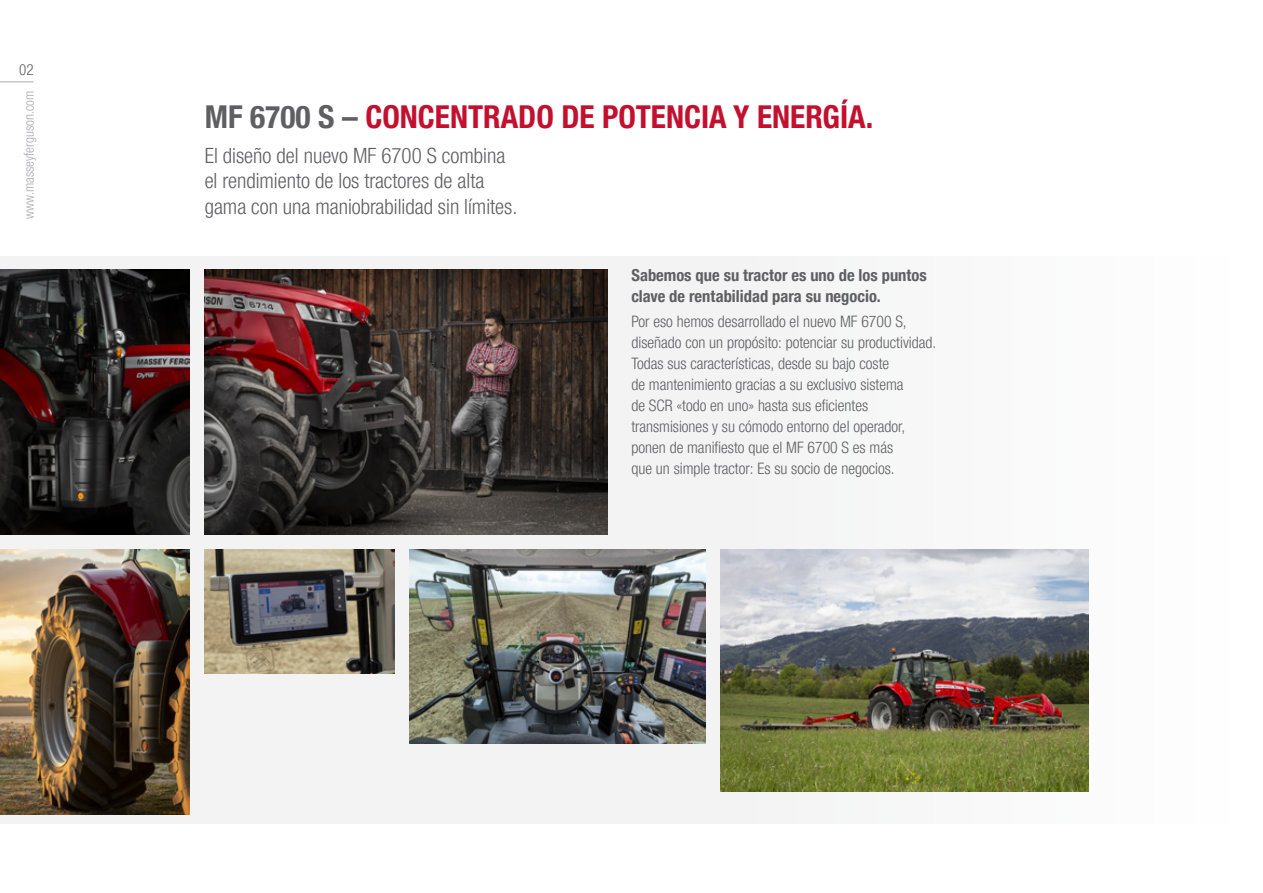
<style>
.page{position:relative;width:1263px;height:893px;background:#fff}
.page>*{position:absolute;margin:0;border:0;box-sizing:border-box;transform-origin:0 0}
.t1{font:700 condensed 31.5px "Helvetica Neue LTW1 G";color:#c3102f}
.t2{font:300 condensed 21px/25.5px "Helvetica Neue LTW1 G";color:#5f5f62}
.t3{font:700 condensed 16.5px/21px "Helvetica Neue LTW1 G";color:#5f5f62}
.t4{font:300 condensed 15.75px/21px "Helvetica Neue LTW1 G";color:#5f5f62}
.t5{font:300 condensed 15px "Helvetica Neue LTW1 G";color:#5f5f62}
.t6{font:300 condensed 13.5px "Helvetica Neue LTW1 G";color:#abacb0}
.s1{color:#5f5f62}
</style>
<div class="page">
<div style="left:0;top:256px;width:1263px;height:568px;background:#f6f6f6"></div>
<img style="left:205px;top:270px;width:403px;height:265px">
<img style="left:205px;top:549px;width:189px;height:125px">
<img style="left:0;top:269px;width:190px;height:266px">
<img style="left:0;top:549px;width:190px;height:266px">
<img style="left:720px;top:549px;width:368px;height:242px">
<img style="left:409px;top:549px;width:296px;height:195px">
<hr style="left:0;top:81px;width:34px;height:1px;background:#abacb0">
<p class="t5" style="left:19px;top:61px;width:16px">02</p>
<p class="t6" style="left:21px;top:219px;width:130px;rotate:-90deg">www.masseyferguson.com</p>
<p class="t1" style="left:205px;top:98px;width:670px"><span class="s1">MF 6700 S –</span> CONCENTRADO DE POTENCIA Y ENERGÍA.</p>
<p class="t2" style="left:205px;top:143px;width:314px">El diseño del nuevo MF 6700 S combina el rendimiento de los tractores de alta gama con una maniobrabilidad sin límites.</p>
<p class="t3" style="left:631px;top:265px;width:297px">Sabemos que su tractor es uno de los puntos clave de rentabilidad para su negocio.</p>
<p class="t4" style="left:631px;top:311px;width:306px">Por eso hemos desarrollado el nuevo MF 6700 S, diseñado con un propósito: potenciar su productividad.<br>Todas sus características, desde su bajo coste<br>de mantenimiento gracias a su exclusivo sistema<br>de SCR «todo en uno» hasta sus eficientes transmisiones y su cómodo entorno del operador, ponen de manifiesto que el MF 6700 S es más<br>que un simple tractor: Es su socio de negocios.</p>
</div>
